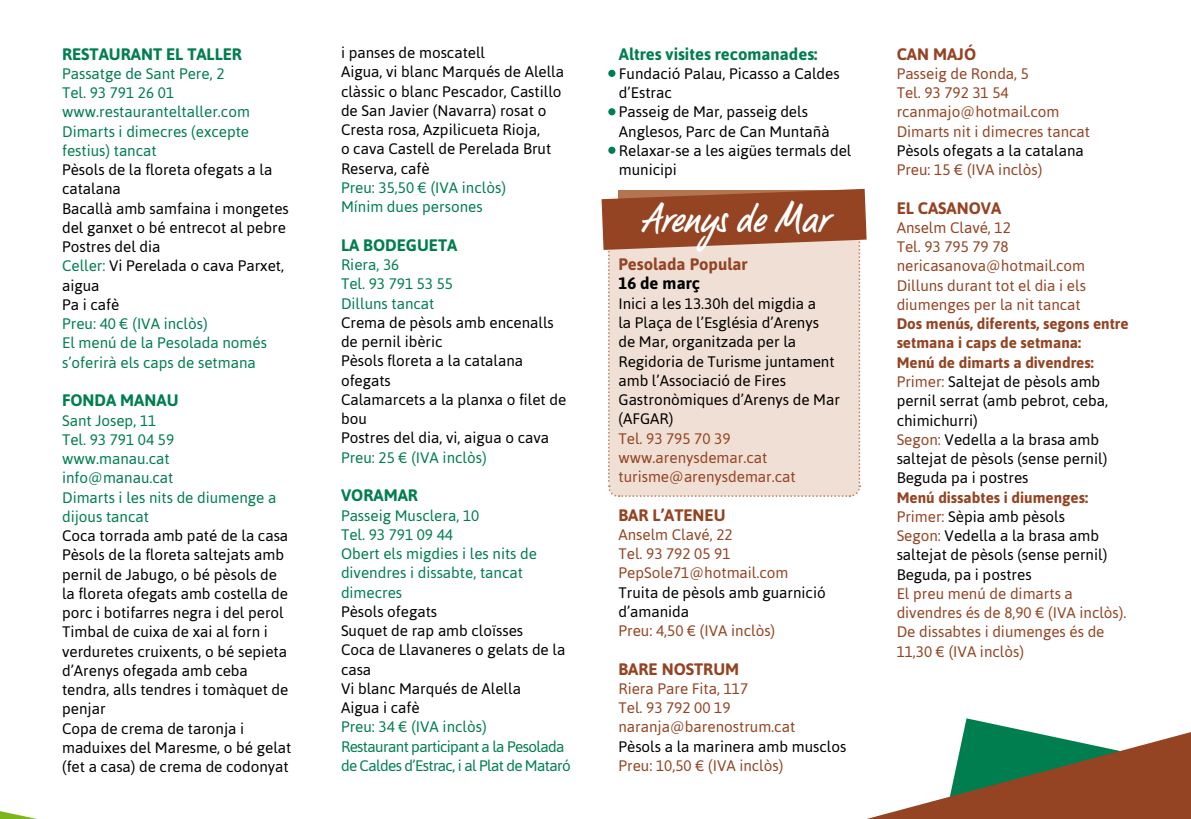
<style>
.page{position:relative;width:1191px;height:819px;background:#fff}
.page>*{position:absolute;margin:0;border:0;box-sizing:border-box;transform-origin:0 0}
.t1{font:42px "LP Bambus";color:#fff}
.t2{font:700 16.62px "Asap";color:#007e4f}
.t3{font:700 16.62px "Asap";color:#944423}
.t4{font:700 16.62px "Asap";color:#000}
.t5{font:15.22px/19.2px "Asap";color:#000}
.t6{font:15.22px/19.2px "Asap";color:#944423}
.t7{font:15.22px/19.2px "Asap";color:#007e4f}
.t8{font:15.22px/19.2px "Asap";letter-spacing:-.04em;color:#007e4f}
.s1{color:#007e4f}
.s2{font-weight:700;color:#944423}
.s3{color:#944423}
</style>
<div class="page">
<svg style="left:0;top:811px;width:37px;height:8px"></svg>
<svg style="left:867px;top:718px;width:324px;height:101px"></svg>
<div style="left:608px;top:70px;width:7px;height:7px;background:#007e4f;border-radius:50%"></div>
<div style="left:608px;top:108px;width:7px;height:7px;background:#007e4f;border-radius:50%"></div>
<div style="left:608px;top:147px;width:7px;height:7px;background:#007e4f;border-radius:50%"></div>
<svg style="left:601px;top:189px;width:265px;height:308px"></svg>
<p class="t2" style="left:62px;top:44px;width:181px">RESTAURANT EL TALLER</p>
<p class="t7" style="left:62px;top:64px;width:189px">Passatge de Sant Pere, 2<br>Tel. 93 791 26 01 www.restauranteltaller.com<br>Dimarts i dimecres (excepte festius) tancat</p>
<p class="t5" style="left:62px;top:160px;width:228px">Pèsols de la floreta ofegats a la catalana<br>Bacallà amb samfaina i mongetes del ganxet o bé entrecot al pebre<br>Postres del dia<br><span class="s1">Celler:</span> Vi Perelada o cava Parxet, aigua<br>Pa i cafè</p>
<p class="t7" style="left:62px;top:314px;width:206px">Preu: 40 € (IVA inclòs)<br>El menú de la Pesolada només s’oferirà els caps de setmana</p>
<p class="t2" style="left:62px;top:391px;width:118px">FONDA MANAU</p>
<p class="t7" style="left:62px;top:410px;width:216px">Sant Josep, 11<br>Tel. 93 791 04 59 www.manau.cat info@manau.cat<br>Dimarts i les nits de diumenge a dijous tancat</p>
<p class="t5" style="left:62px;top:526px;width:231px">Coca torrada amb paté de la casa<br>Pèsols de la floreta saltejats amb pernil de Jabugo, o bé pèsols de la floreta ofegats amb costella de porc i botifarres negra i del perol<br>Timbal de cuixa de xai al forn i verduretes cruixents, o bé sepieta d’Arenys ofegada amb ceba tendra, alls tendres i tomàquet de penjar<br>Copa de crema de taronja i maduixes del Maresme, o bé gelat (fet a casa) de crema de codonyat</p>
<p class="t5" style="left:341px;top:43px;width:225px">i panses de moscatell<br>Aigua, vi blanc Marqués de Alella clàssic o blanc Pescador, Castillo de San Javier (Navarra) rosat o<br>Cresta rosa, Azpilicueta Rioja,<br>o cava Castell de Perelada Brut<br>Reserva, cafè</p>
<p class="t7" style="left:341px;top:178px;width:166px">Preu: 35,50 € (IVA inclòs)<br>Mínim dues persones</p>
<p class="t2" style="left:341px;top:235px;width:118px">LA BODEGUETA</p>
<p class="t7" style="left:341px;top:255px;width:114px">Riera, 36<br>Tel. 93 791 53 55<br>Dilluns tancat</p>
<p class="t5" style="left:341px;top:313px;width:227px">Crema de pèsols amb encenalls de pernil ibèric<br>Pèsols floreta a la catalana ofegats<br>Calamarcets a la planxa o filet de bou<br>Postres del dia, vi, aigua o cava</p>
<p class="t7" style="left:341px;top:447px;width:147px">Preu: 25 € (IVA inclòs)</p>
<p class="t2" style="left:341px;top:485px;width:79px">VORAMAR</p>
<p class="t7" style="left:341px;top:505px;width:197px">Passeig Musclera, 10<br>Tel. 93 791 09 44<br>Obert els migdies i les nits de divendres i dissabte, tancat dimecres</p>
<p class="t5" style="left:341px;top:601px;width:226px">Pèsols ofegats<br>Suquet de rap amb cloïsses<br>Coca de Llavaneres o gelats de la casa<br>Vi blanc Marqués de Alella<br>Aigua i cafè</p>
<p class="t8" style="left:341px;top:717px;width:231px">Preu: 34 € (IVA inclòs)<br>Restaurant participant a la Pesolada de Caldes d’Estrac, i al Plat de Mataró</p>
<p class="t2" style="left:619px;top:44px;width:200px">Altres visites recomanades:</p>
<p class="t5" style="left:619px;top:64px;width:234px">Fundació Palau, Picasso a Caldes d’Estrac<br>Passeig de Mar, passeig dels<br>Anglesos, Parc de Can Muntañà<br>Relaxar-se a les aigües termals del municipi</p>
<h1 class="t1" style="left:640px;top:193px;width:189px">Arenys de Mar</h1>
<p class="t3" style="left:618px;top:255px;width:131px">Pesolada Popular</p>
<p class="t4" style="left:618px;top:274px;width:83px">16 de març</p>
<p class="t5" style="left:618px;top:293px;width:223px">Inici a les 13.30h del migdia a<br>la Plaça de l’Església d’Arenys<br>de Mar, organitzada per la<br>Regidoria de Turisme juntament amb l’Associació de Fires<br>Gastronòmiques d’Arenys de Mar (AFGAR)</p>
<p class="t6" style="left:618px;top:428px;width:179px">Tel. 93 795 70 39 www.arenysdemar.cat turisme@arenysdemar.cat</p>
<p class="t3" style="left:618px;top:505px;width:109px">BAR L’ATENEU</p>
<p class="t6" style="left:618px;top:524px;width:171px">Anselm Clavé, 22<br>Tel. 93 792 05 91<br>PepSole71@hotmail.com</p>
<p class="t5" style="left:618px;top:582px;width:209px">Truita de pèsols amb guarnició d’amanida</p>
<p class="t6" style="left:618px;top:621px;width:158px">Preu: 4,50 € (IVA inclòs)</p>
<p class="t3" style="left:618px;top:659px;width:122px">BARE NOSTRUM</p>
<p class="t6" style="left:618px;top:678px;width:178px">Riera Pare Fita, 117<br>Tel. 93 792 00 19 naranja@barenostrum.cat</p>
<p class="t5" style="left:618px;top:736px;width:229px">Pèsols a la marinera amb musclos</p>
<p class="t6" style="left:618px;top:755px;width:166px">Preu: 10,50 € (IVA inclòs)</p>
<p class="t3" style="left:896px;top:44px;width:81px">CAN MAJÓ</p>
<p class="t6" style="left:896px;top:64px;width:195px">Passeig de Ronda, 5<br>Tel. 93 792 31 54 rcanmajo@hotmail.com<br>Dimarts nit i dimecres tancat</p>
<p class="t5" style="left:896px;top:141px;width:189px">Pèsols ofegats a la catalana</p>
<p class="t6" style="left:896px;top:160px;width:147px">Preu: 15 € (IVA inclòs)</p>
<p class="t3" style="left:896px;top:198px;width:106px">EL CASANOVA</p>
<p class="t6" style="left:896px;top:218px;width:191px">Anselm Clavé, 12<br>Tel. 93 795 79 78 nericasanova@hotmail.com<br>Dilluns durant tot el dia i els diumenges per la nit tancat</p>
<p class="t5" style="left:896px;top:314px;width:233px"><span class="s2">Dos menús, diferents, segons entre setmana i caps de setmana:<br>Menú de dimarts a divendres:<br></span><span class="s3">Primer:</span> Saltejat de pèsols amb pernil serrat (amb pebrot, ceba, chimichurri)<br><span class="s3">Segon:</span> Vedella a la brasa amb saltejat de pèsols (sense pernil)<br>Beguda pa i postres</p>
<p class="t5" style="left:896px;top:487px;width:212px"><span class="s2">Menú dissabtes i diumenges:<br></span><span class="s3">Primer:</span> Sèpia amb pèsols<br><span class="s3">Segon:</span> Vedella a la brasa amb saltejat de pèsols (sense pernil)<br>Beguda, pa i postres</p>
<p class="t6" style="left:896px;top:583px;width:231px">El preu menú de dimarts a divendres és de 8,90 € (IVA inclòs).<br>De dissabtes i diumenges és de<br>11,30 € (IVA inclòs)</p>
</div>
